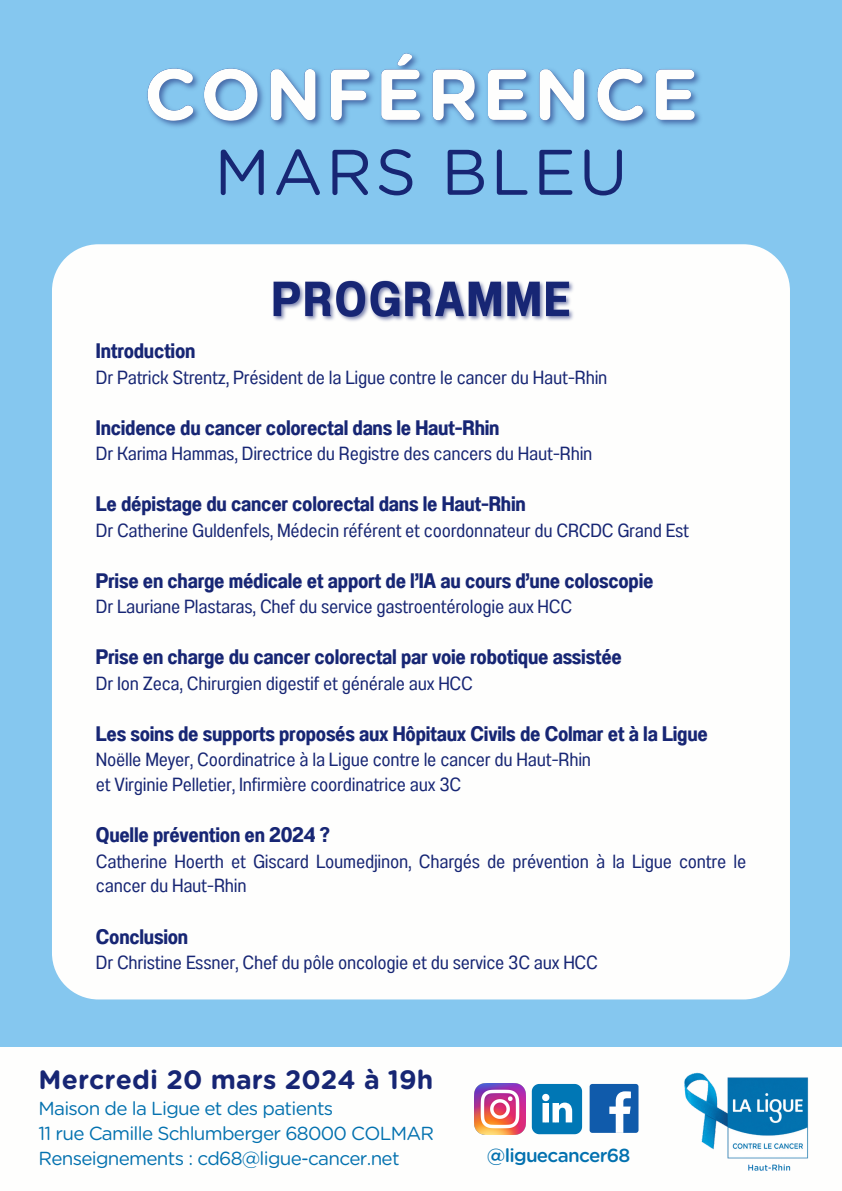
<style>
.page{position:relative;width:842px;height:1191px;background:#fff}
.page>*{position:absolute;margin:0;border:0;box-sizing:border-box;transform-origin:0 0}
.t1{font:64.2px "Gotham Rounded";letter-spacing:.045em;color:#172674}
.t2{font:700 26.5px "Gotham Rounded";letter-spacing:.005em;color:#172674}
.t3{font:21px "Anantason Bold Wd 75";letter-spacing:-.01em;color:#172674}
.t4{font:19px/24.8px "Anantason Wd 75";letter-spacing:-.01em;color:#172674}
.t5{font:18.9px "Gotham Rounded";letter-spacing:-.04em;color:#0371af}
.t6{font:500 18.9px "Gotham Rounded";letter-spacing:-.04em;color:#0371af}
</style>
<div class="page">
<div style="left:0;top:0;width:842px;height:1190px;background:#85c7ef"></div>
<div style="left:0;top:1046px;width:842px;height:144px;background:#fefefd"></div>
<img style="left:684px;top:1072px;width:125px;height:99px">
<div style="left:52px;top:244px;width:738px;height:755px;background:#fefefd;border-radius:46px"></div>
<img style="left:273px;top:280px;width:301px;height:41px">
<img style="left:147px;top:53px;width:553px;height:74px">
<div style="left:590px;top:1083px;width:48px;height:49px;background:#105bab;border-radius:3px"></div>
<svg style="left:609px;top:1091px;width:22px;height:41px"></svg>
<svg style="left:532px;top:1083px;width:50px;height:51px"></svg>
<img style="left:474px;top:1083px;width:51px;height:51px">
<p class="t1" style="left:214px;top:143px;width:415px">MARS BLEU</p>
<h5 class="t3" style="left:96px;top:338px;width:101px">Introduction</h5>
<h5 class="t4" style="left:96px;top:364px;width:513px">Dr Patrick Strentz, Président de la Ligue contre le cancer du Haut-Rhin</h5>
<h5 class="t3" style="left:96px;top:415px;width:405px">Incidence du cancer colorectal dans le Haut-Rhin</h5>
<h5 class="t4" style="left:96px;top:441px;width:498px">Dr Karima Hammas, Directrice du Registre des cancers du Haut-Rhin</h5>
<h5 class="t3" style="left:96px;top:491px;width:431px">Le dépistage du cancer colorectal dans le Haut-Rhin</h5>
<h5 class="t4" style="left:96px;top:517px;width:594px">Dr Catherine Guldenfels, Médecin référent et coordonnateur du CRCDC Grand Est</h5>
<h5 class="t3" style="left:96px;top:568px;width:559px">Prise en charge médicale et apport de l’IA au cours d’une coloscopie</h5>
<h5 class="t4" style="left:96px;top:594px;width:478px">Dr Lauriane Plastaras, Chef du service gastroentérologie aux HCC</h5>
<h5 class="t3" style="left:96px;top:644px;width:528px">Prise en charge du cancer colorectal par voie robotique assistée</h5>
<h5 class="t4" style="left:96px;top:670px;width:378px">Dr Ion Zeca, Chirurgien digestif et générale aux HCC</h5>
<h5 class="t3" style="left:96px;top:721px;width:613px">Les soins de supports proposés aux Hôpitaux Civils de Colmar et à la Ligue</h5>
<h5 class="t4" style="left:96px;top:747px;width:497px">Noëlle Meyer, Coordinatrice à la Ligue contre le cancer du Haut-Rhin et Virginie Pelletier, Infirmière coordinatrice aux 3C</h5>
<h5 class="t3" style="left:96px;top:822px;width:236px">Quelle prévention en 2024 ?</h5>
<h5 class="t4" style="left:96px;top:848px;width:652px">Catherine Hoerth et Giscard Loumedjinon, Chargés de prévention à la Ligue contre le cancer du Haut-Rhin</h5>
<h4 class="t3" style="left:96px;top:923px;width:94px">Conclusion</h4>
<h4 class="t4" style="left:96px;top:949px;width:503px">Dr Christine Essner, Chef du pôle oncologie et du service 3C aux HCC</h4>
<h5 class="t2" style="left:39px;top:1067px;width:396px">Mercredi 20 mars 2024 à 19h</h5>
<p class="t5" style="left:39px;top:1099px;width:296px">Maison de la Ligue et des patients</p>
<p class="t5" style="left:39px;top:1124px;width:397px">11 rue Camille Schlumberger 68000 COLMAR</p>
<p class="t5" style="left:39px;top:1149px;width:363px">Renseignements : cd68@ligue-cancer.net</p>
<p class="t6" style="left:487px;top:1146px;width:145px">@liguecancer68</p>
</div>
